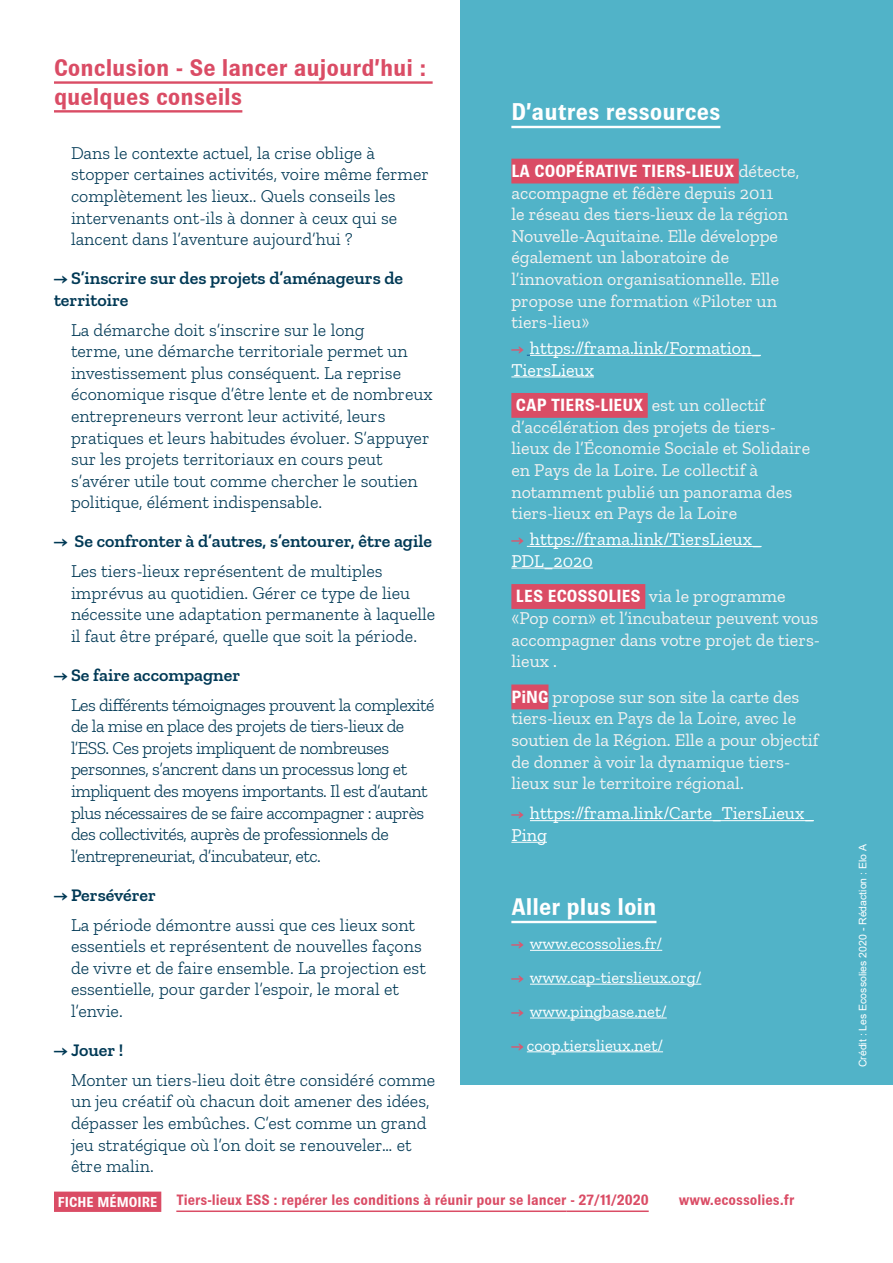
<style>
.page{position:relative;width:893px;height:1263px;background:#fff}
.page>*{position:absolute;margin:0;border:0;box-sizing:border-box;transform-origin:0 0}
.t1{font:700 24px/28.8px "Brown";color:#da4c65}
.t2{font:700 24px "Brown";color:#fff}
.t3{font:300 18px/21.6px "Zilla Slab";color:#003955}
.t4{font:18px/21.6px "Zilla Slab";color:#f3f1f0}
.t5{font:300 18px/21.6px "Zilla Slab";letter-spacing:-.03em;color:#003955}
.t6{font:600 18px/21.6px "Zilla Slab";color:#003955}
.t7{font:18px/21.6px "Zilla Slab";color:#fff}
.t8{font:700 17.55px "Brown";color:#fff}
.t9{font:16.5px "Zilla Slab";color:#fff}
.t10{font:700 15px "Brown";color:#da4c65;scale:.96 1}
.t11{font:700 14.4px "Brown";color:#fff}
.t12{font:10.5px "Arial";color:#fff}
.s1{font-family:"Zilla Slab";font-weight:400;font-size:18px;color:#f3f1f0}
.s2{font-weight:600;font-size:16.5px;color:#da576f}
.s3{font-family:"Brown";font-weight:700;font-size:17.55px;color:#fff}
.s4{font-weight:600;color:#da576f}
</style>
<div class="page">
<hr style="left:176px;top:1210px;width:391px;height:2px;background:#da4c65">
<hr style="left:567px;top:1210px;width:82px;height:2px;background:#da4c65">
<div style="left:54px;top:1191px;width:107px;height:21px;background:#da4c65"></div>
<hr style="left:54px;top:81px;width:379px;height:3px;background:#da4c65">
<hr style="left:54px;top:110px;width:188px;height:3px;background:#da4c65">
<div style="left:461px;top:0;width:432px;height:1084px;background:#51b3c8"></div>
<hr style="left:511px;top:126px;width:209px;height:2px;background:#fff">
<div style="left:511px;top:159px;width:228px;height:24px;background:#da4c65"></div>
<hr style="left:530px;top:355px;width:231px;height:1px;background:#fff">
<hr style="left:511px;top:376px;width:83px;height:1px;background:#fff">
<div style="left:511px;top:393px;width:137px;height:25px;background:#da4c65"></div>
<hr style="left:530px;top:546px;width:232px;height:1px;background:#fff">
<hr style="left:511px;top:568px;width:82px;height:1px;background:#fff">
<div style="left:511px;top:584px;width:134px;height:25px;background:#da4c65"></div>
<div style="left:511px;top:684px;width:37px;height:25px;background:#da4c65"></div>
<hr style="left:530px;top:820px;width:284px;height:1px;background:#fff">
<hr style="left:511px;top:842px;width:36px;height:1px;background:#fff">
<hr style="left:511px;top:921px;width:145px;height:2px;background:#fff">
<hr style="left:530px;top:950px;width:132px;height:1px;background:#fff">
<hr style="left:530px;top:984px;width:171px;height:1px;background:#fff">
<hr style="left:530px;top:1017px;width:137px;height:1px;background:#fff">
<hr style="left:527px;top:1051px;width:136px;height:1px;background:#fff">
<h1 class="t1" style="left:54px;top:53px;width:374px">Conclusion - Se lancer aujourd’hui : quelques conseils</h1>
<p class="t3" style="left:71px;top:142px;width:359px">Dans le contexte actuel, la crise oblige à stopper certaines activités, voire même fermer complètement les lieux.. Quels conseils les intervenants ont-ils à donner à ceux qui se lancent dans l’aventure aujourd’hui ?</p>
<p class="t6" style="left:54px;top:267px;width:351px">→ S’inscrire sur des projets d’aménageurs de territoire</p>
<p class="t3" style="left:71px;top:319px;width:363px">La démarche doit s’inscrire sur le long<br>terme, une démarche territoriale permet un investissement plus conséquent. La reprise économique risque d’être lente et de nombreux entrepreneurs verront leur activité, leurs pratiques et leurs habitudes évoluer. S’appuyer sur les projets territoriaux en cours peut s’avérer utile tout comme chercher le soutien politique, élément indispensable.</p>
<p class="t6" style="left:54px;top:530px;width:379px">→ Se confronter à d’autres, s’entourer, être agile</p>
<p class="t3" style="left:71px;top:560px;width:366px">Les tiers-lieux représentent de multiples imprévus au quotidien. Gérer ce type de lieu nécessite une adaptation permanente à laquelle il faut être préparé, quelle que soit la période.</p>
<p class="t6" style="left:54px;top:664px;width:188px">→ Se faire accompagner</p>
<p class="t5" style="left:71px;top:694px;width:365px">Les différents témoignages prouvent la complexité de la mise en place des projets de tiers-lieux de l’ESS. Ces projets impliquent de nombreuses personnes, s’ancrent dans un processus long et impliquent des moyens importants. Il est d’autant plus nécessaires de se faire accompagner : auprès des collectivités, auprès de professionnels de l’entrepreneuriat, d’incubateur, etc.</p>
<p class="t6" style="left:54px;top:884px;width:103px">→ Persévérer</p>
<p class="t3" style="left:71px;top:914px;width:356px">La période démontre aussi que ces lieux sont essentiels et représentent de nouvelles façons de vivre et de faire ensemble. La projection est essentielle, pour garder l’espoir, le moral et l’envie.</p>
<p class="t6" style="left:54px;top:1039px;width:71px">→ Jouer !</p>
<p class="t3" style="left:71px;top:1069px;width:366px">Monter un tiers-lieu doit être considéré comme un jeu créatif où chacun doit amener des idées, dépasser les embûches. C’est comme un grand jeu stratégique où l’on doit se renouveler… et être malin.</p>
<h1 class="t2" style="left:511px;top:98px;width:211px">D’autres ressources</h1>
<p class="t8" style="left:511px;top:161px;width:289px">LA COOPÉRATIVE TIERS-LIEUX <span class="s1">détecte,</span></p>
<p class="t4" style="left:511px;top:182px;width:278px">accompagne et fédère depuis 2011 le réseau des tiers-lieux de la région<br>Nouvelle-Aquitaine. Elle développe également un laboratoire de l’innovation organisationnelle. Elle propose une formation «Piloter un tiers-lieu»</p>
<p class="t7" style="left:511px;top:337px;width:251px"><span class="s2">→</span> https://frama.link/Formation_<br>TiersLieux</p>
<p class="t8" style="left:516px;top:395px;width:250px">CAP TIERS-LIEUX <span class="s1">est un collectif</span></p>
<p class="t4" style="left:511px;top:416px;width:300px">d’accélération des projets de tiers&shy;lieux de l’Économie Sociale et Solidaire en Pays de la Loire. Le collectif à notamment publié un panorama des tiers-lieux en Pays de la Loire</p>
<p class="t7" style="left:511px;top:528px;width:252px"><span class="s2">→</span> https://frama.link/TiersLieux_<br>PDL_2020</p>
<p class="t4" style="left:511px;top:586px;width:310px"><span class="s3">LES ECOSSOLIES</span> via le programme «Pop corn» et l’incubateur peuvent vous accompagner dans votre projet de tiers&shy;lieux .</p>
<p class="t4" style="left:511px;top:686px;width:309px"><span class="s3">PiNG</span> propose sur son site la carte des tiers-lieux en Pays de la Loire, avec le soutien de la Région. Elle a pour objectif de donner à voir la dynamique tiers&shy;lieux sur le territoire régional.</p>
<p class="t7" style="left:511px;top:803px;width:304px"><span class="s2">→</span> https://frama.link/Carte_TiersLieux_<br>Ping</p>
<h1 class="t2" style="left:511px;top:893px;width:147px">Aller plus loin</h1>
<p class="t9" style="left:511px;top:934px;width:152px"><span class="s4">→</span> www.ecossolies.fr/</p>
<p class="t9" style="left:511px;top:968px;width:191px"><span class="s4">→</span> www.cap-tierslieux.org/</p>
<p class="t9" style="left:511px;top:1002px;width:157px"><span class="s4">→</span> www.pingbase.net/</p>
<p class="t9" style="left:511px;top:1036px;width:153px"><span class="s4">→</span> coop.tierslieux.net/</p>
<p class="t11" style="left:58px;top:1193px;width:101px">FICHE MÉMOIRE</p>
<p class="t10" style="left:176px;top:1191px;width:494px">Tiers-lieux ESS : repérer les conditions à réunir pour se lancer - 27/11/2020</p>
<p class="t10" style="left:679px;top:1191px;width:122px">www.ecossolies.fr</p>
<p class="t12" style="left:856px;top:1067px;width:224px;rotate:-90deg">Crédit : Les Ecossolies 2020 - Rédaction : Elo A</p>
</div>
